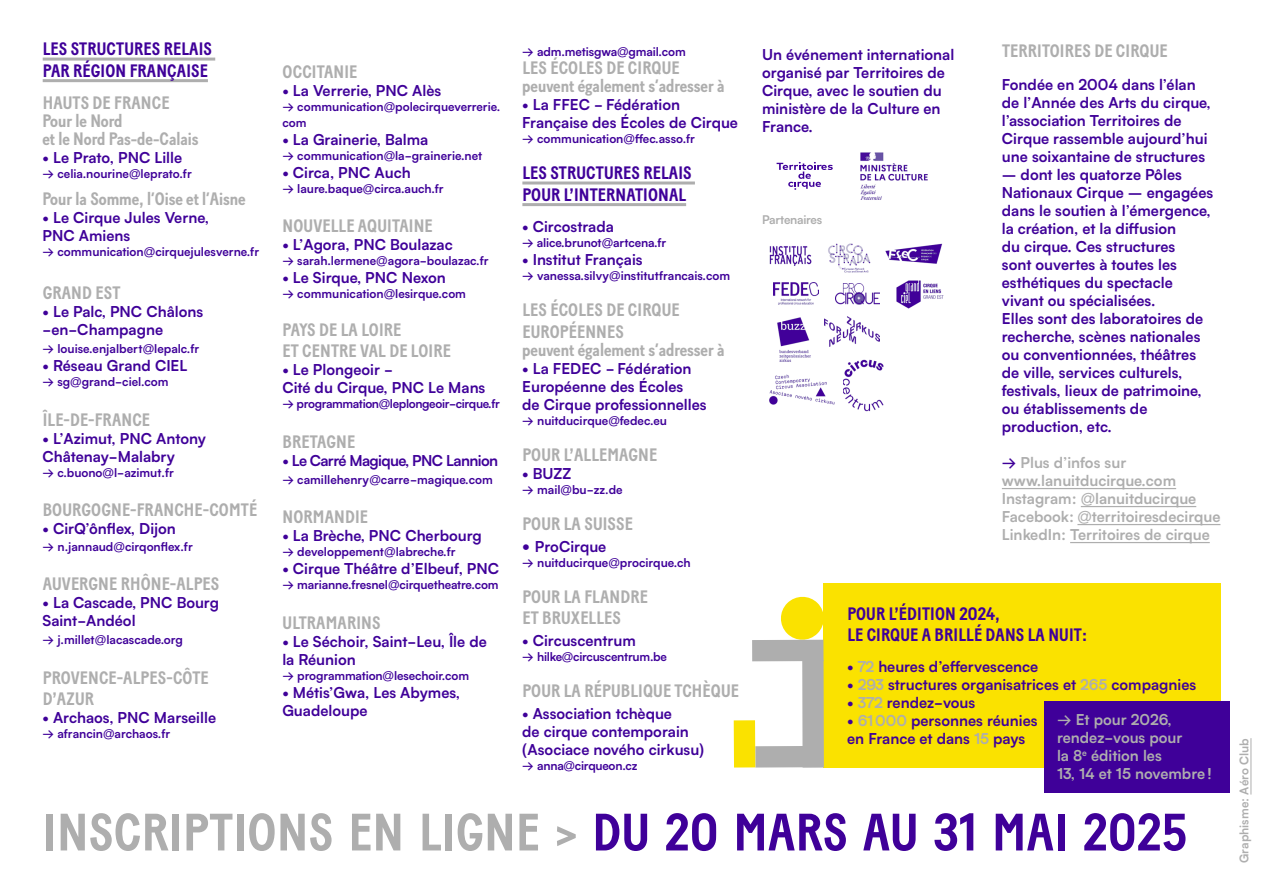
<style>
.page{position:relative;width:1263px;height:893px;background:#fff}
.page>*{position:absolute;margin:0;border:0;box-sizing:border-box;transform-origin:0 0}
.t1{font:700 52.5px "Baton";letter-spacing:.01em;color:#aeaeae}
.t2{font:700 18px/18px "Baton";letter-spacing:.01em;color:#aeaeae}
.t3{font:700 18px/21.6px "Baton";letter-spacing:.01em;color:#3f0099}
.t4{font:700 15px/18px "Satoshi";color:#3f0099}
.t5{font:700 15px/18px "Satoshi";color:#aeaeae}
.t6{font:700 15px "Satoshi";letter-spacing:-.04em;color:#3f0099}
.t7{font:700 12px/15px "Satoshi";color:#3f0099}
.t8{font:700 12px "Satoshi";letter-spacing:-.02em;color:#3f0099}
.t9{font:700 12px "Satoshi";letter-spacing:-.03em;color:#3f0099}
.t10{font:700 12px "Satoshi";letter-spacing:-.005em;color:#aeaeae}
.s1{font-size:18px}
.s2{color:#3f0099}
.s3{color:#aeaeae}
</style>
<div class="page">
<hr style="left:43px;top:58px;width:172px;height:3px;background:#aeaeae">
<hr style="left:43px;top:79px;width:165px;height:3px;background:#aeaeae">
<hr style="left:1002px;top:488px;width:174px;height:1px;background:#aeaeae">
<hr style="left:1081px;top:506px;width:115px;height:1px;background:#aeaeae">
<hr style="left:1077px;top:524px;width:143px;height:1px;background:#aeaeae">
<hr style="left:1070px;top:542px;width:140px;height:1px;background:#aeaeae">
<hr style="left:522px;top:182px;width:173px;height:3px;background:#aeaeae">
<hr style="left:522px;top:203px;width:164px;height:3px;background:#aeaeae">
<hr style="left:1250px;top:738px;width:1px;height:56px;background:#aeaeae">
<img style="left:828px;top:243px;width:43px;height:30px">
<img style="left:769px;top:246px;width:43px;height:20px">
<img style="left:777px;top:317px;width:34px;height:45px">
<img style="left:835px;top:284px;width:45px;height:21px">
<img style="left:896px;top:280px;width:48px;height:29px">
<img style="left:773px;top:282px;width:45px;height:23px">
<img style="left:885px;top:243px;width:58px;height:21px">
<img style="left:825px;top:316px;width:55px;height:30px">
<img style="left:860px;top:152px;width:68px;height:48px">
<svg style="left:776px;top:162px;width:57px;height:28px"></svg>
<div style="left:823px;top:583px;width:397px;height:184px;background:#fae200"></div>
<div style="left:1044px;top:701px;width:185px;height:92px;background:#3f0099"></div>
<img style="left:843px;top:359px;width:41px;height:53px">
<img style="left:769px;top:374px;width:66px;height:31px">
<div style="left:802px;top:660px;width:22px;height:107px;background:#aeaeae"></div>
<svg style="left:781px;top:596px;width:43px;height:46px"></svg>
<div style="left:752px;top:640px;width:71px;height:21px;background:#aeaeae"></div>
<div style="left:755px;top:746px;width:68px;height:21px;background:#aeaeae"></div>
<div style="left:734px;top:720px;width:21px;height:47px;background:#fae200"></div>
<p class="t3" style="left:43px;top:38px;width:171px">LES STRUCTURES RELAIS<br>PAR RÉGION FRANÇAISE</p>
<p class="t2" style="left:43px;top:94px;width:158px">HAUTS DE FRANCE<br>Pour le Nord<br>et le Nord Pas-de-Calais</p>
<p class="t4" style="left:43px;top:148px;width:141px">• Le Prato, PNC Lille</p>
<p class="t7" style="left:43px;top:166px;width:151px">→ celia.nourine@leprato.fr</p>
<p class="t2" style="left:43px;top:190px;width:205px">Pour la Somme, l’Oise et l’Aisne</p>
<p class="t4" style="left:43px;top:207px;width:168px">• Le Cirque Jules Verne,<br>PNC Amiens</p>
<p class="t7" style="left:43px;top:243px;width:218px">→ communication@cirquejulesverne.fr</p>
<p class="t2" style="left:43px;top:284px;width:79px">GRAND EST</p>
<p class="t4" style="left:43px;top:301px;width:162px">• Le Palc, PNC Châlons -en-Champagne</p>
<p class="t7" style="left:43px;top:340px;width:158px">→ louise.enjalbert@lepalc.fr</p>
<p class="t4" style="left:43px;top:355px;width:146px">• Réseau Grand CIEL</p>
<p class="t7" style="left:43px;top:373px;width:128px">→ sg@grand-ciel.com</p>
<p class="t2" style="left:43px;top:410px;width:109px">ÎLE-DE-FRANCE</p>
<p class="t4" style="left:43px;top:428px;width:165px">• L’Azimut, PNC Antony<br>Châtenay-Malabry</p>
<p class="t7" style="left:43px;top:464px;width:133px">→ c.buono@l-azimut.fr</p>
<p class="t2" style="left:43px;top:501px;width:216px">BOURGOGNE-FRANCHE-COMTÉ</p>
<p class="t4" style="left:43px;top:519px;width:135px">• CirQ’ônflex, Dijon</p>
<p class="t7" style="left:43px;top:538px;width:152px">→ n.jannaud@cirqonflex.fr</p>
<p class="t2" style="left:43px;top:575px;width:178px">AUVERGNE RHÔNE-ALPES</p>
<p class="t4" style="left:43px;top:593px;width:178px">• La Cascade, PNC Bourg<br>Saint-Andéol</p>
<p class="t7" style="left:43px;top:632px;width:142px">→ j.millet@lacascade.org</p>
<p class="t2" style="left:43px;top:667px;width:167px;line-height:21.6px">PROVENCE-ALPES-CÔTE<br>D’AZUR</p>
<p class="t4" style="left:43px;top:708px;width:175px">• Archaos, PNC Marseille</p>
<p class="t7" style="left:43px;top:726px;width:129px">→ afrancin@archaos.fr</p>
<p class="t2" style="left:283px;top:63px;width:76px">OCCITANIE</p>
<p class="t4" style="left:282px;top:81px;width:160px">• La Verrerie, PNC Alès</p>
<p class="t7" style="left:282px;top:99px;width:219px">→ communication@polecirqueverrerie. com</p>
<p class="t4" style="left:282px;top:129px;width:147px">• La Grainerie, Balma</p>
<p class="t7" style="left:282px;top:147px;width:201px">→ communication@la-grainerie.net</p>
<p class="t4" style="left:282px;top:162px;width:130px">• Circa, PNC Auch</p>
<p class="t7" style="left:282px;top:180px;width:163px">→ laure.baque@circa.auch.fr</p>
<p class="t2" style="left:283px;top:217px;width:152px">NOUVELLE AQUITAINE</p>
<p class="t4" style="left:282px;top:235px;width:172px">• L’Agora, PNC Boulazac</p>
<p class="t7" style="left:282px;top:252px;width:208px">→ sarah.lermene@agora-boulazac.fr</p>
<p class="t4" style="left:282px;top:268px;width:165px">• Le Sirque, PNC Nexon</p>
<p class="t7" style="left:282px;top:285px;width:185px">→ communication@lesirque.com</p>
<p class="t2" style="left:283px;top:319px;width:170px;line-height:21.6px">PAYS DE LA LOIRE<br>ET CENTRE VAL DE LOIRE</p>
<p class="t4" style="left:282px;top:360px;width:205px">• Le Plongeoir -<br>Cité du Cirque, PNC Le Mans</p>
<p class="t9" style="left:282px;top:395px;width:219px">→ programmation@leplongeoir-cirque.fr</p>
<p class="t2" style="left:283px;top:433px;width:74px">BRETAGNE</p>
<p class="t6" style="left:282px;top:449px;width:217px">• Le Carré Magique, PNC Lannion</p>
<p class="t7" style="left:282px;top:471px;width:212px">→ camillehenry@carre-magique.com</p>
<p class="t2" style="left:283px;top:508px;width:87px">NORMANDIE</p>
<p class="t4" style="left:282px;top:526px;width:201px">• La Brèche, PNC Cherbourg</p>
<p class="t7" style="left:282px;top:544px;width:175px">→ developpement@labreche.fr</p>
<p class="t4" style="left:282px;top:559px;width:218px">• Cirque Théâtre d’Elbeuf, PNC</p>
<p class="t7" style="left:282px;top:577px;width:218px">→ marianne.fresnel@cirquetheatre.com</p>
<p class="t2" style="left:283px;top:614px;width:99px">ULTRAMARINS</p>
<p class="t4" style="left:282px;top:632px;width:206px">• Le Séchoir, Saint-Leu, Île de la Réunion</p>
<p class="t7" style="left:282px;top:667px;width:188px">→ programmation@lesechoir.com</p>
<p class="t4" style="left:282px;top:683px;width:179px">• Métis’Gwa, Les Abymes,<br>Guadeloupe</p>
<p class="t7" style="left:522px;top:43px;width:165px">→ adm.metisgwa@gmail.com</p>
<p class="t2" style="left:522px;top:59px;width:204px">LES ÉCOLES DE CIRQUE peuvent également s’adresser à</p>
<p class="t4" style="left:522px;top:94px;width:217px">• La FFEC - Fédération<br>Française des Écoles de Cirque</p>
<p class="t7" style="left:522px;top:130px;width:174px">→ communication@ffec.asso.fr</p>
<p class="t3" style="left:522px;top:162px;width:171px">LES STRUCTURES RELAIS<br>POUR L’INTERNATIONAL</p>
<p class="t4" style="left:522px;top:216px;width:93px">• Circostrada</p>
<p class="t7" style="left:522px;top:234px;width:146px">→ alice.brunot@artcena.fr</p>
<p class="t4" style="left:522px;top:249px;width:122px">• Institut Français</p>
<p class="t7" style="left:522px;top:267px;width:210px">→ vanessa.silvy@institutfrancais.com</p>
<p class="t2" style="left:522px;top:299px;width:159px;line-height:21.6px">LES ÉCOLES DE CIRQUE<br>EUROPÉENNES</p>
<p class="t2" style="left:522px;top:341px;width:204px">peuvent également s’adresser à</p>
<p class="t4" style="left:522px;top:358px;width:186px">• La FEDEC - Fédération<br>Européenne des Écoles<br>de Cirque professionnelles</p>
<p class="t7" style="left:522px;top:412px;width:146px">→ nuitducirque@fedec.eu</p>
<p class="t2" style="left:522px;top:446px;width:136px">POUR L’ALLEMAGNE</p>
<p class="t4" style="left:522px;top:464px;width:51px">• BUZZ</p>
<p class="t7" style="left:522px;top:482px;width:102px">→ mail@bu-zz.de</p>
<p class="t2" style="left:522px;top:515px;width:112px">POUR LA SUISSE</p>
<p class="t4" style="left:522px;top:537px;width:86px"><span class="s1">•</span> ProCirque</p>
<p class="t7" style="left:522px;top:555px;width:170px">→ nuitducirque@procirque.ch</p>
<p class="t2" style="left:522px;top:587px;width:127px;line-height:20.7px">POUR LA FLANDRE<br>ET BRUXELLES</p>
<p class="t4" style="left:522px;top:631px;width:115px">• Circuscentrum</p>
<p class="t8" style="left:522px;top:648px;width:146px">→ hilke@circuscentrum.be</p>
<p class="t2" style="left:522px;top:682px;width:218px">POUR LA RÉPUBLIQUE TCHÈQUE</p>
<p class="t4" style="left:522px;top:704px;width:183px">• Association tchèque<br>de cirque contemporain (Asociace nového cirkusu)</p>
<p class="t8" style="left:522px;top:757px;width:117px">→ anna@cirqueon.cz</p>
<p class="t4" style="left:762px;top:44px;width:194px">Un événement international organisé par Territoires de<br>Cirque, avec le soutien du ministère de la Culture en<br>France.</p>
<p class="t10" style="left:762px;top:211px;width:62px">Partenaires</p>
<p class="t2" style="left:1002px;top:42px;width:167px">TERRITOIRES DE CIRQUE</p>
<p class="t4" style="left:1002px;top:74px;width:210px">Fondée en 2004 dans l’élan de l’Année des Arts du cirque, l’association Territoires de<br>Cirque rassemble aujourd’hui une soixantaine de structures</p>
<p class="t4" style="left:1002px;top:164px;width:213px">– dont les quatorze Pôles<br>Nationaux Cirque – engagées dans le soutien à l’émergence, la création, et la diffusion<br>du cirque. Ces structures<br>sont ouvertes à toutes les esthétiques du spectacle vivant ou spécialisées.<br>Elles sont des laboratoires de recherche, scènes nationales ou conventionnées, théâtres de ville, services culturels, festivals, lieux de patrimoine, ou établissements de production, etc.</p>
<p class="t5" style="left:1002px;top:452px;width:220px"><span class="s2">→</span> Plus d’infos sur www.lanuitducirque.com<br>Instagram: @lanuitducirque<br>Facebook: @territoiresdecirque<br>LinkedIn: Territoires de cirque</p>
<p class="t3" style="left:847px;top:603px;width:241px;line-height:21px">POUR L’ÉDITION 2024,<br>LE CIRQUE A BRILLÉ DANS LA NUIT :</p>
<p class="t4" style="left:847px;top:656px;width:193px">• <span class="s3">72</span> heures d’effervescence</p>
<p class="t4" style="left:847px;top:674px;width:351px">• <span class="s3">293</span> structures organisatrices et <span class="s3">265</span> compagnies</p>
<p class="t4" style="left:847px;top:692px;width:130px">• <span class="s3">372</span> rendez-vous</p>
<p class="t4" style="left:847px;top:710px;width:192px">• <span class="s3">61000</span> personnes réunies en France et dans <span class="s3">15</span> pays</p>
<p class="t5" style="left:1057px;top:710px;width:156px">→ Et pour 2026, rendez-vous pour<br>la 8<sup>e</sup> édition les<br>13, 14 et 15 novembre!</p>
<h1 class="t1" style="left:43px;top:801px;width:1145px">INSCRIPTIONS EN LIGNE &gt; <span class="s2">DU 20 MARS AU 31 MAI 2025</span></h1>
<p class="t10" style="left:1235px;top:863px;width:126px;rotate:-90deg">Graphisme: Aéro Club</p>
</div>
